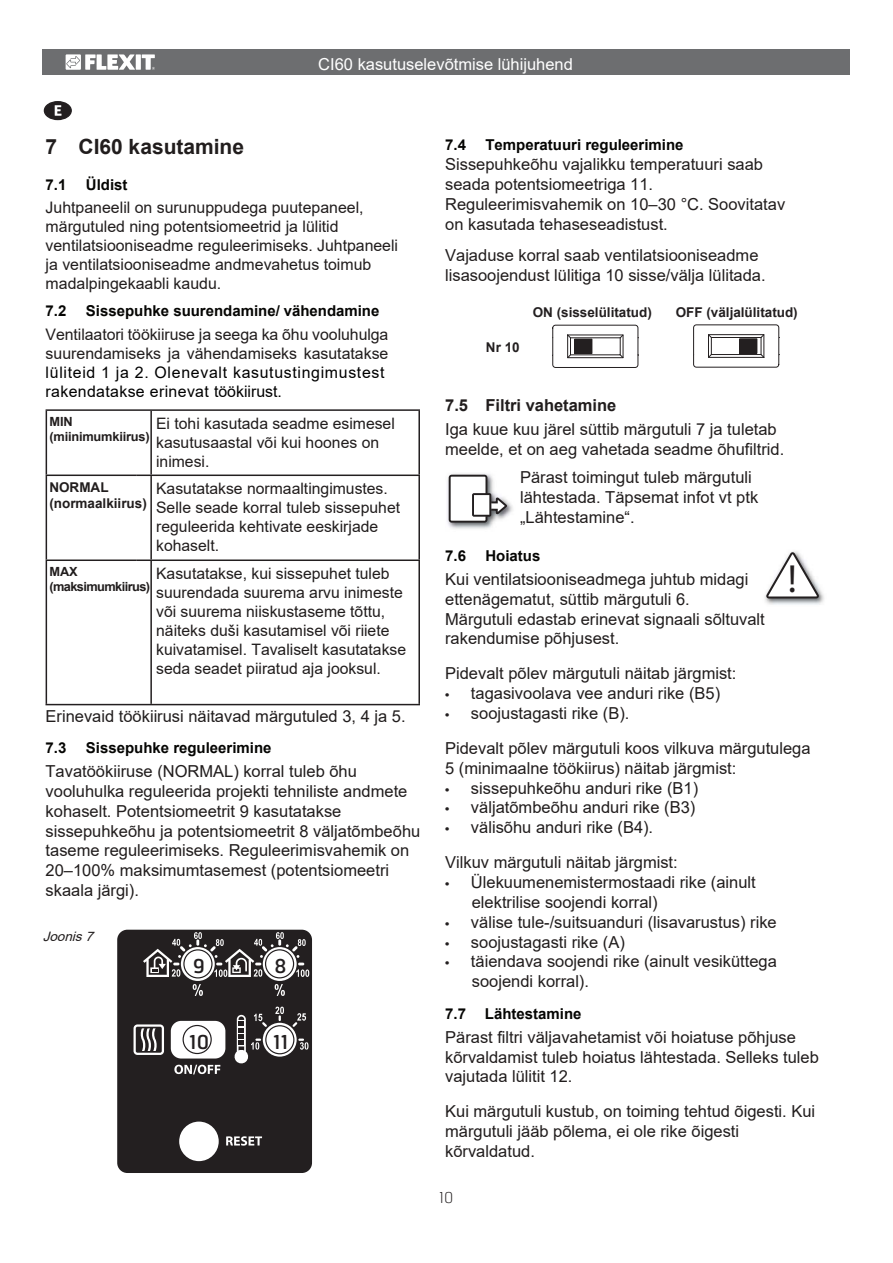
<style>
.page{position:relative;width:893px;height:1263px;background:#fff}
.page>*{position:absolute;margin:0;border:0;box-sizing:border-box;transform-origin:0 0}
.t1{font:39.45px "Myriad Pro";color:#231f20}
.t2{font:700 21px "Arial";color:#211d1d}
.t3{font:19.2px "Hermes";color:#231f20}
.t4{font:16.5px/19.8px "Arial";color:#211d1d}
.t5{font:16.5px "Arial";color:#fff}
.t6{font:700 16.5px "Arial";color:#211d1d}
.t7{font:15.9px/19px "Arial";color:#211d1d}
.t8{font:15.9px/19px "Arial";letter-spacing:.04em;color:#000}
.t9{font:15.75px/18.9px "Arial";color:#211d1d}
.t10{font:700 15px "Arial";color:#050503}
.t11{font:100 15px "Hermes";color:#231f20}
.t12{font:700 13.5px "Arial";color:#231f20}
.t13{font:700 13.5px/16.2px "Arial";color:#211d1d}
.t14{font:italic 13.05px "Arial";color:#211d1d;scale:1.04 1}
.t15{font:700 12.6px/15.1px "Arial";letter-spacing:-.045em;color:#211d1d}
.t16{font:700 12.6px/15.1px "Arial";letter-spacing:-.015em;color:#211d1d}
.s1{font-weight:700;font-size:12px;color:#231f20}
</style>
<div class="page">
<svg style="left:552px;top:324px;width:86px;height:44px"></svg>
<hr style="left:46px;top:411px;width:1px;height:64px;background:#231f20">
<hr style="left:46px;top:409px;width:374px;height:2px;background:#231f20">
<hr style="left:150px;top:411px;width:2px;height:64px;background:#231f20">
<hr style="left:418px;top:411px;width:2px;height:64px;background:#231f20">
<hr style="left:46px;top:475px;width:90px;height:1px;background:#231f20">
<hr style="left:46px;top:476px;width:1px;height:84px;background:#231f20">
<hr style="left:136px;top:475px;width:284px;height:1px;background:#231f20">
<hr style="left:150px;top:476px;width:2px;height:84px;background:#231f20">
<hr style="left:418px;top:476px;width:2px;height:84px;background:#231f20">
<hr style="left:46px;top:560px;width:90px;height:1px;background:#231f20">
<hr style="left:46px;top:561px;width:1px;height:143px;background:#231f20">
<hr style="left:136px;top:560px;width:284px;height:1px;background:#231f20">
<hr style="left:150px;top:561px;width:2px;height:143px;background:#231f20">
<hr style="left:418px;top:561px;width:2px;height:143px;background:#231f20">
<hr style="left:45px;top:704px;width:375px;height:1px;background:#231f20">
<img style="left:447px;top:473px;width:66px;height:56px">
<svg style="left:449px;top:475px;width:58px;height:48px"></svg>
<img style="left:765px;top:551px;width:59px;height:54px">
<svg style="left:766px;top:552px;width:53px;height:47px"></svg>
<div style="left:117px;top:930px;width:195px;height:243px;background:#231f20;border-radius:10px"></div>
<div style="left:179px;top:1122px;width:40px;height:39px;background:#fff;border-radius:50%"></div>
<svg style="left:263px;top:1023px;width:34px;height:34px"></svg>
<svg style="left:181px;top:947px;width:34px;height:34px"></svg>
<svg style="left:263px;top:947px;width:34px;height:34px"></svg>
<svg style="left:133px;top:1024px;width:31px;height:31px"></svg>
<div style="left:136px;top:1027px;width:26px;height:26px;background:#231f20;border-radius:2px"></div>
<div style="left:171px;top:1021px;width:54px;height:38px;background:#fff;border-radius:10px"></div>
<svg style="left:174px;top:1065px;width:46px;height:9px"></svg>
<svg style="left:140px;top:1028px;width:17px;height:23px"></svg>
<svg style="left:226px;top:1136px;width:36px;height:10px"></svg>
<svg style="left:292px;top:1013px;width:14px;height:14px"></svg>
<svg style="left:298px;top:1039px;width:10px;height:11px"></svg>
<svg style="left:234px;top:1014px;width:33px;height:50px"></svg>
<svg style="left:275px;top:1007px;width:9px;height:14px"></svg>
<svg style="left:275px;top:984px;width:10px;height:12px"></svg>
<svg style="left:193px;top:984px;width:10px;height:12px"></svg>
<svg style="left:143px;top:932px;width:166px;height:45px"></svg>
<div style="left:265px;top:949px;width:29px;height:29px;border:1px solid #231f20;border-radius:50%"></div>
<div style="left:183px;top:949px;width:30px;height:30px;border:1px solid #231f20;border-radius:50%"></div>
<div style="left:183px;top:1025px;width:29px;height:29px;border:1px solid #231f20;border-radius:50%"></div>
<div style="left:265px;top:1025px;width:29px;height:29px;border:1px solid #231f20;border-radius:50%"></div>
<div style="left:44px;top:102px;width:27px;height:18px;background:#231f20;border-radius:50%"></div>
<div style="left:44px;top:101px;width:28px;height:19px;border:1px solid #231f20;border-radius:50%"></div>
<svg style="left:55px;top:105px;width:6px;height:11px"></svg>
<div style="left:42px;top:49px;width:808px;height:26px;background:#6d6e70"></div>
<div style="left:136px;top:54px;width:5px;height:16px;background:#fff"></div>
<svg style="left:142px;top:54px;width:13px;height:16px"></svg>
<svg style="left:66px;top:54px;width:69px;height:16px"></svg>
<svg style="left:693px;top:324px;width:86px;height:44px"></svg>
<p class="t5" style="left:318px;top:56px;width:256px">CI60 kasutuselevõtmise lühijuhend</p>
<p class="t2" style="left:46px;top:137px;width:200px">7 CI60 kasutamine</p>
<p class="t10" style="left:46px;top:177px;width:22px">7.1</p>
<p class="t10" style="left:86px;top:177px;width:43px">Üldist</p>
<p class="t7" style="left:46px;top:199px;width:354px">Juhtpaneelil on surunuppudega puutepaneel, märgutuled ning potentsiomeetrid ja lülitid ventilatsiooniseadme reguleerimiseks. Juhtpaneeli ja ventilatsiooniseadme andmevahetus toimub madalpingekaabli kaudu.</p>
<p class="t10" style="left:46px;top:304px;width:22px">7.2</p>
<p class="t10" style="left:86px;top:304px;width:295px">Sissepuhke suurendamine/ vähendamine</p>
<p class="t7" style="left:46px;top:325px;width:344px">Ventilaatori töökiiruse ja seega ka õhu vooluhulga suurendamiseks ja vähendamiseks kasutatakse</p>
<p class="t8" style="left:46px;top:364px;width:340px">lüliteid 1 ja 2. Olenevalt kasutustingimustest rakendatakse erinevat töökiirust.</p>
<p class="t9" style="left:156px;top:415px;width:240px">Ei tohi kasutada seadme esimesel kasutusaastal või kui hoones on inimesi.</p>
<p class="t13" style="left:49px;top:480px;width:99px">NORMAL (normaalkiirus)</p>
<p class="t9" style="left:156px;top:480px;width:245px">Kasutatakse normaaltingimustes.<br>Selle seade korral tuleb sissepuhet reguleerida kehtivate eeskirjade kohaselt.</p>
<p class="t15" style="left:49px;top:565px;width:102px">MAX (maksimumkiirus)</p>
<p class="t16" style="left:49px;top:415px;width:102px">MIN (miinimumkiirus)</p>
<p class="t9" style="left:156px;top:565px;width:251px">Kasutatakse, kui sissepuhet tuleb suurendada suurema arvu inimeste või suurema niiskustaseme tõttu, näiteks duši kasutamisel või riiete kuivatamisel. Tavaliselt kasutatakse seda seadet piiratud aja jooksul.</p>
<p class="t4" style="left:46px;top:708px;width:361px">Erinevaid töökiirusi näitavad märgutuled 3, 4 ja 5.</p>
<p class="t10" style="left:46px;top:740px;width:22px">7.3</p>
<p class="t10" style="left:86px;top:740px;width:187px">Sissepuhke reguleerimine</p>
<p class="t4" style="left:46px;top:762px;width:376px">Tavatöökiiruse (NORMAL) korral tuleb õhu vooluhulka reguleerida projekti tehniliste andmete kohaselt. Potentsiomeetrit 9 kasutatakse sissepuhkeõhu ja potentsiomeetrit 8 väljatõmbeõhu taseme reguleerimiseks. Reguleerimisvahemik on 20–100% maksimumtasemest (potentsiomeetri skaala järgi).</p>
<p class="t14" style="left:43px;top:930px;width:53px">Joonis 7</p>
<p class="t3" style="left:193px;top:958px;width:13px">9</p>
<p class="t3" style="left:274px;top:958px;width:13px">8</p>
<p class="t3" style="left:189px;top:1034px;width:21px">10</p>
<p class="t3" style="left:273px;top:1034px;width:17px">11</p>
<p class="t10" style="left:445px;top:138px;width:22px">7.4</p>
<p class="t10" style="left:485px;top:138px;width:200px">Temperatuuri reguleerimine</p>
<p class="t4" style="left:445px;top:155px;width:341px">Sissepuhkeõhu vajalikku temperatuuri saab seada potentsiomeetriga 11.<br>Reguleerimisvahemik on 10–30 °C. Soovitatav on kasutada tehaseseadistust.</p>
<p class="t4" style="left:445px;top:247px;width:322px">Vajaduse korral saab ventilatsiooniseadme lisasoojendust lülitiga 10 sisse/välja lülitada.</p>
<p class="t12" style="left:486px;top:341px;width:35px">Nr 10</p>
<p class="t12" style="left:533px;top:306px;width:121px">ON (sisselülitatud)</p>
<p class="t12" style="left:676px;top:306px;width:124px">OFF (väljalülitatud)</p>
<p class="t6" style="left:445px;top:397px;width:173px">7.5 Filtri vahetamine</p>
<p class="t4" style="left:445px;top:420px;width:341px">Iga kuue kuu järel süttib märgutuli 7 ja tuletab meelde, et on aeg vahetada seadme õhufiltrid.</p>
<p class="t4" style="left:520px;top:469px;width:240px">Pärast toimingut tuleb märgutuli lähtestada. Täpsemat infot vt ptk „Lähtestamine“.</p>
<p class="t10" style="left:445px;top:548px;width:22px">7.6</p>
<p class="t10" style="left:485px;top:548px;width:56px">Hoiatus</p>
<p class="t4" style="left:445px;top:570px;width:321px">Kui ventilatsiooniseadmega juhtub midagi ettenägematut, süttib märgutuli 6.<br>Märgutuli edastab erinevat signaali sõltuvalt rakendumise põhjusest.</p>
<p class="t4" style="left:445px;top:664px;width:293px">Pidevalt põlev märgutuli näitab järgmist:</p>
<p class="t4" style="left:445px;top:684px;width:276px"><span class="s1">•</span> tagasivoolava vee anduri rike (B5)</p>
<p class="t4" style="left:445px;top:697px;width:367px;line-height:34.8px"><span class="s1">•</span> soojustagasti rike (B).<br>Pidevalt põlev märgutuli koos vilkuva märgutulega</p>
<p class="t4" style="left:445px;top:759px;width:293px">5 (minimaalne töökiirus) näitab järgmist:</p>
<p class="t4" style="left:445px;top:779px;width:254px"><span class="s1">•</span> sissepuhkeõhu anduri rike (B1)</p>
<p class="t4" style="left:445px;top:799px;width:252px"><span class="s1">•</span> väljatõmbeõhu anduri rike (B3)</p>
<p class="t4" style="left:445px;top:811px;width:234px;line-height:34.8px"><span class="s1">•</span> välisõhu anduri rike (B4).<br>Vilkuv märgutuli näitab järgmist:</p>
<p class="t4" style="left:472px;top:873px;width:285px;text-indent:-27px"><span class="s1">•</span> Ülekuumenemistermostaadi rike (ainult elektrilise soojendi korral)</p>
<p class="t4" style="left:445px;top:913px;width:333px"><span class="s1">•</span> välise tule-/suitsuanduri (lisavarustus) rike</p>
<p class="t4" style="left:445px;top:933px;width:181px"><span class="s1">•</span> soojustagasti rike (A)</p>
<p class="t4" style="left:472px;top:953px;width:307px;text-indent:-27px"><span class="s1">•</span> täiendava soojendi rike (ainult vesiküttega soojendi korral).</p>
<p class="t10" style="left:445px;top:1006px;width:22px">7.7</p>
<p class="t10" style="left:485px;top:1006px;width:98px">Lähtestamine</p>
<p class="t4" style="left:445px;top:1028px;width:375px">Pärast filtri väljavahetamist või hoiatuse põhjuse kõrvaldamist tuleb hoiatus lähtestada. Selleks tuleb vajutada lülitit 12.</p>
<p class="t4" style="left:445px;top:1102px;width:371px">Kui märgutuli kustub, on toiming tehtud õigesti. Kui märgutuli jääb põlema, ei ole rike õigesti kõrvaldatud.</p>
<h1 class="t1" style="left:788px;top:555px;width:11px">!</h1>
<p class="t11" style="left:439px;top:1192px;width:16px">10</p>
</div>
